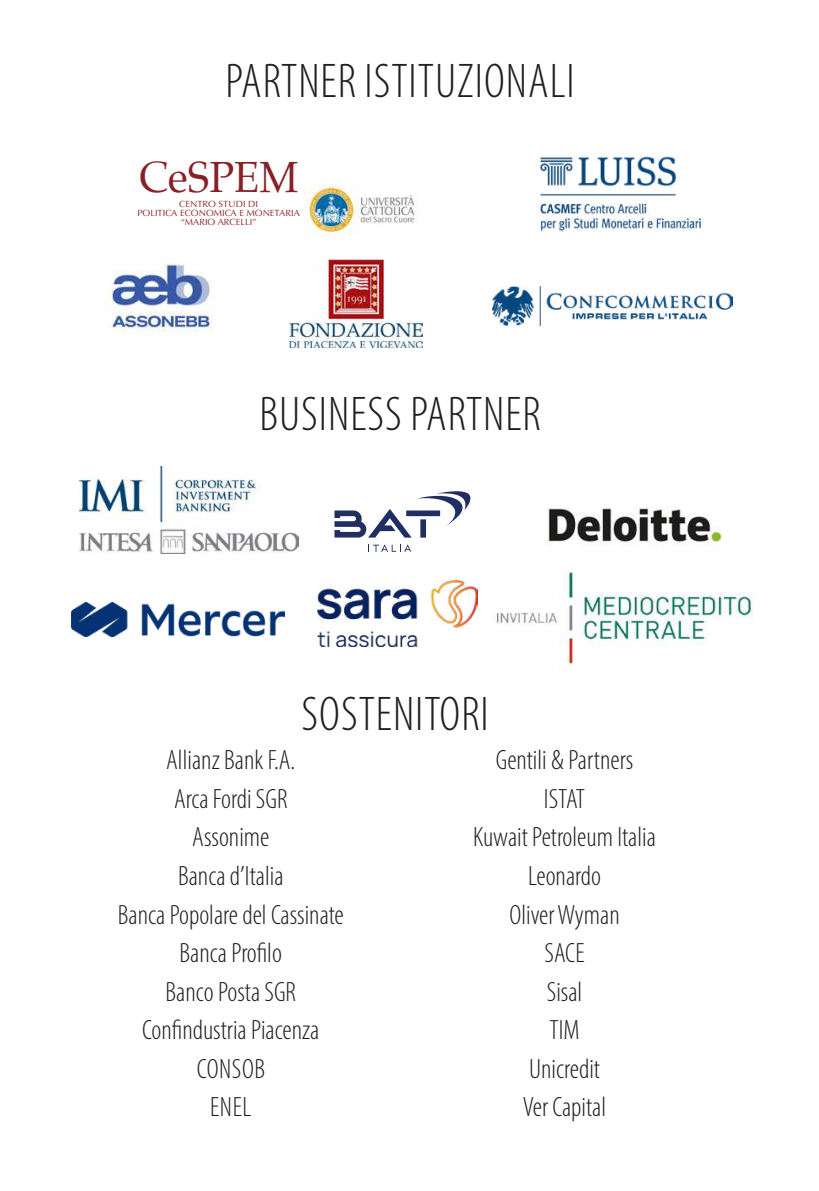
<style>
.page{position:relative;width:819px;height:1191px;background:#fff}
.page>*{position:absolute;margin:0;border:0;box-sizing:border-box;transform-origin:0 0}
.t1{font:300 condensed 49px "Myriad Pro";letter-spacing:.02em;color:#231f20}
.t2{font:43.75px "Palatino";color:#882127;scale:.94 1}
.t3{font:300 condensed 28px/38.5px "Myriad Pro";color:#231f20;text-align:center}
.t4{font:8.92px/9.5px "Optima";color:#882127;text-align:center;scale:1.04 1}
</style>
<div class="page">
<img style="left:290px;top:260px;width:132px;height:87px">
<img style="left:79px;top:466px;width:219px;height:87px">
<svg style="left:334px;top:491px;width:136px;height:46px"></svg>
<svg style="left:368px;top:544px;width:43px;height:8px"></svg>
<img style="left:317px;top:581px;width:160px;height:65px">
<img style="left:548px;top:506px;width:174px;height:40px">
<img style="left:72px;top:603px;width:212px;height:33px">
<img style="left:107px;top:258px;width:107px;height:74px">
<img style="left:496px;top:571px;width:258px;height:94px">
<img style="left:304px;top:184px;width:113px;height:52px">
<img style="left:492px;top:286px;width:240px;height:39px">
<img style="left:535px;top:156px;width:167px;height:76px">
<h1 class="t1" style="left:226px;top:52px;width:350px">PARTNER ISTITUZIONALI</h1>
<h2 class="t2" style="left:139px;top:156px;width:171px">CeSPEM</h2>
<p class="t4" style="left:137px;top:199px;width:158px">CENTRO STUDI DI<br>POLITICA ECONOMICA E MONETARIA “MARIO ARCELLI”</p>
<h1 class="t1" style="left:259px;top:385px;width:283px">BUSINESS PARTNER</h1>
<h1 class="t1" style="left:301px;top:685px;width:189px">SOSTENITORI</h1>
<p class="t3" style="left:118px;top:741px;width:227px">Allianz Bank F.A.<br>Arca Fordi SGR<br>Assonime<br>Banca d’Italia<br>Banca Popolare del Cassinate<br>Banca Profilo<br>Banco Posta SGR<br>Confindustria Piacenza<br>CONSOB<br>ENEL</p>
<p class="t3" style="left:473px;top:741px;width:184px">Gentili &amp; Partners<br>ISTAT<br>Kuwait Petroleum Italia<br>Leonardo<br>Oliver Wyman<br>SACE<br>Sisal<br>TIM<br>Unicredit<br>Ver Capital</p>
</div>
